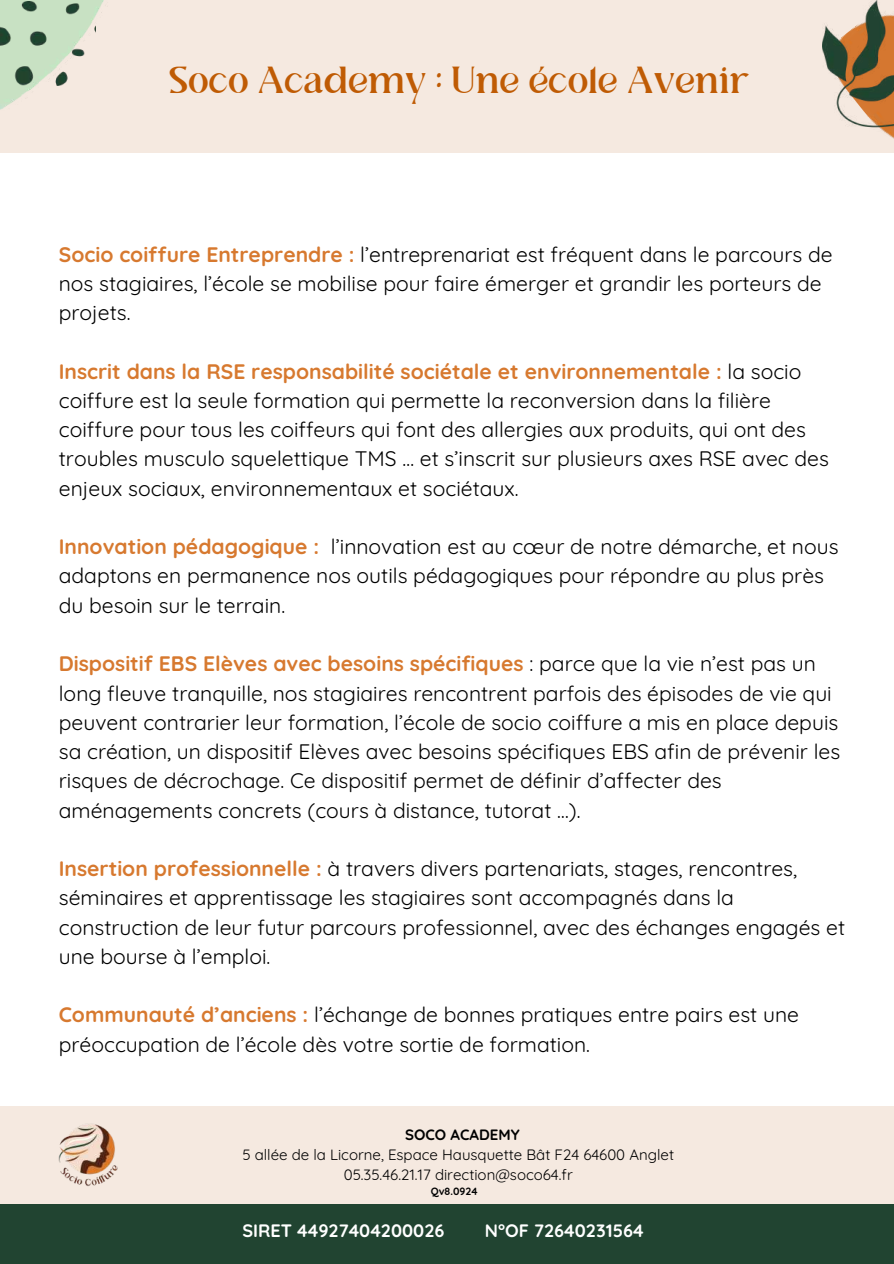
<style>
.page{position:relative;width:894px;height:1264px;background:#fff}
.page>*{position:absolute;margin:0;border:0;box-sizing:border-box;transform-origin:0 0}
.t1{font:37.5px "Laisha";color:#bf5b04}
.t2{font:21px/29.2px "Quicksand";color:#000}
.t3{font:700 18px "Quicksand";color:#fff}
.t4{font:15px/20.2px "Quicksand";color:#000;text-align:center}
.t5{font:700 15px "Quicksand";color:#000}
.t6{font:700 10.5px "Quicksand";color:#000}
.s1{font-weight:700;color:#d7792f}
</style>
<div class="page">
<div style="left:0;top:0;width:893px;height:152px;background:#f5e9e0"></div>
<img style="left:818px;top:132px;width:75px;height:21px">
<img style="left:0;top:0;width:126px;height:153px">
<div style="left:0;top:1106px;width:893px;height:157px;background:#f5e9e0"></div>
<div style="left:0;top:1204px;width:893px;height:59px;background:#214431"></div>
<img style="left:0;top:2px;width:95px;height:83px">
<img style="left:822px;top:0;width:71px;height:132px">
<img style="left:58px;top:1124px;width:60px;height:62px">
<h1 class="t1" style="left:170px;top:65px;width:582px">Soco Academy : Une école Avenir</h1>
<p class="t2" style="left:59px;top:239px;width:775px"><span class="s1">Socio coiffure Entreprendre :</span> l’entreprenariat est fréquent dans le parcours de nos stagiaires, l’école se mobilise pour faire émerger et grandir les porteurs de projets.</p>
<p class="t2" style="left:59px;top:356px;width:771px"><span class="s1">Inscrit dans la RSE responsabilité sociétale et environnementale :</span> la socio coiffure est la seule formation qui permette la reconversion dans la filière coiffure pour tous les coiffeurs qui font des allergies aux produits, qui ont des troubles musculo squelettique TMS … et s’inscrit sur plusieurs axes RSE avec des enjeux sociaux, environnementaux et sociétaux.</p>
<p class="t2" style="left:59px;top:531px;width:781px"><span class="s1">Innovation pédagogique :</span> l’innovation est au cœur de notre démarche, et nous adaptons en permanence nos outils pédagogiques pour répondre au plus près du besoin sur le terrain.</p>
<p class="t2" style="left:59px;top:648px;width:782px"><span class="s1">Dispositif EBS Elèves avec besoins spécifiques</span> : parce que la vie n’est pas un long fleuve tranquille, nos stagiaires rencontrent parfois des épisodes de vie qui peuvent contrarier leur formation, l’école de socio coiffure a mis en place depuis sa création, un dispositif Elèves avec besoins spécifiques EBS afin de prévenir les risques de décrochage. Ce dispositif permet de définir d’affecter des aménagements concrets (cours à distance, tutorat …).</p>
<p class="t2" style="left:59px;top:853px;width:787px"><span class="s1">Insertion professionnelle :</span> à travers divers partenariats, stages, rencontres, séminaires et apprentissage les stagiaires sont accompagnés dans la construction de leur futur parcours professionnel, avec des échanges engagés et une bourse à l’emploi.</p>
<p class="t2" style="left:59px;top:999px;width:741px"><span class="s1">Communauté d’anciens :</span> l’échange de bonnes pratiques entre pairs est une préoccupation de l’école dès votre sortie de formation.</p>
<p class="t5" style="left:405px;top:1124px;width:116px">SOCO ACADEMY</p>
<p class="t4" style="left:242px;top:1144px;width:433px">5 allée de la Licorne, Espace Hausquette Bât F24 64600 Anglet<br>05.35.46.21.17 direction@soco64.fr</p>
<p class="t6" style="left:430px;top:1184px;width:48px">Qv8.0924</p>
<p class="t3" style="left:242px;top:1218px;width:203px">SIRET 44927404200026</p>
<p class="t3" style="left:485px;top:1218px;width:160px">N°OF 72640231564</p>
</div>
